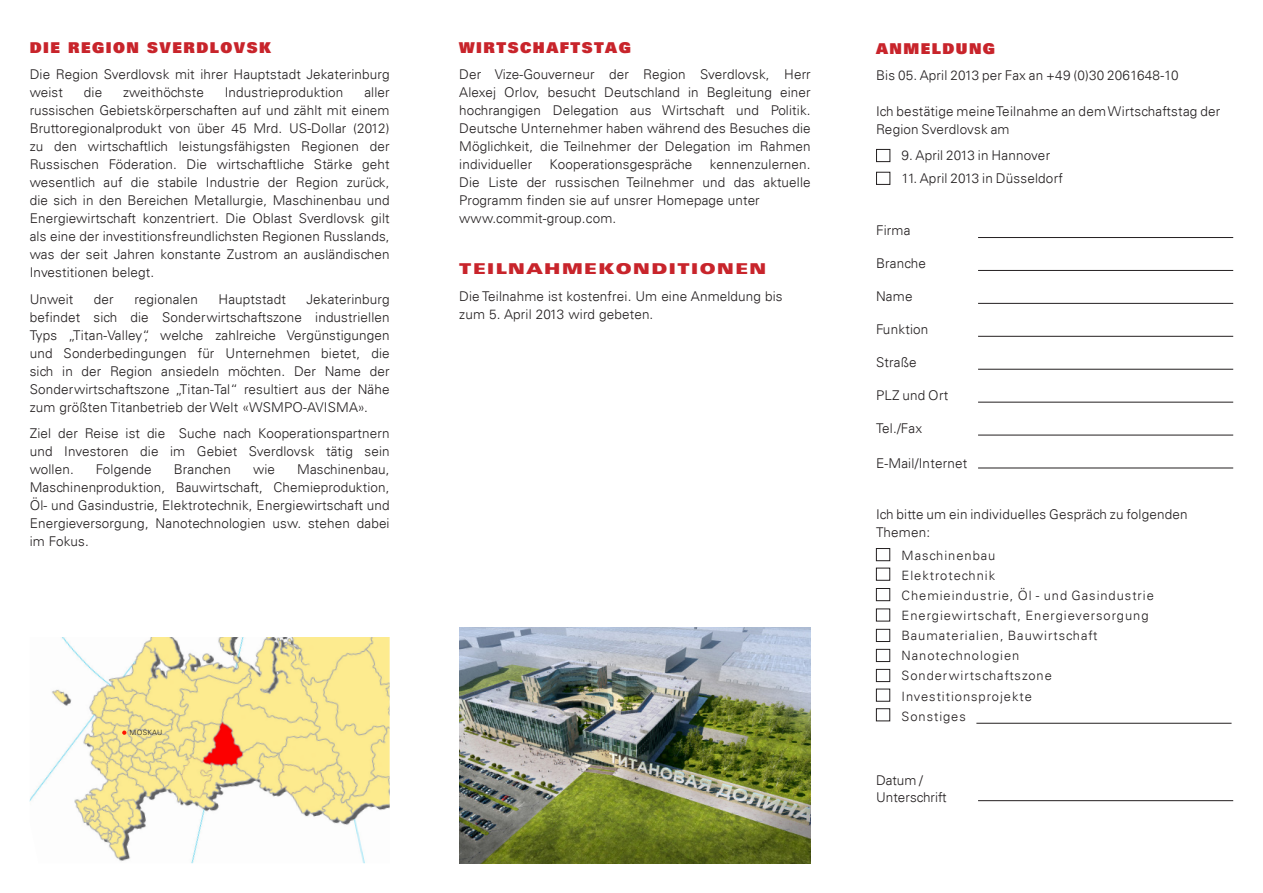
<style>
.page{position:relative;width:1263px;height:893px;background:#fff}
.page>*{position:absolute;margin:0;border:0;box-sizing:border-box;transform-origin:0 0}
.rob_copy{font:900 15px "Univers LT";letter-spacing:.1em;color:#c8242b}
.rob{font:900 expanded 15px "Univers LT";letter-spacing:.1em;color:#c8242b}
.rob_copy-2{font:300 13.5px/18px "Univers LT";letter-spacing:.01em;color:#231f20;text-align:justify}
._01-TEXT{font:300 13.5px/18px "Univers LT";letter-spacing:.015em;color:#231f20}
._1-TEXT_45{font:300 13.5px "Univers LT";letter-spacing:.015em;color:#231f20}
.tabelle{font:300 12.9px "Univers LT";letter-spacing:.075em;color:#231f20}
._2-BU_schwarz_wappen{font:300 7.2px "Univers LT";letter-spacing:.035em;color:#231f20}
</style>
<div class="page">
<hr style="left:978px;top:468px;width:255px;height:1px;background:#231f20">
<hr style="left:978px;top:435px;width:255px;height:1px;background:#231f20">
<hr style="left:978px;top:402px;width:255px;height:1px;background:#231f20">
<hr style="left:978px;top:369px;width:255px;height:1px;background:#231f20">
<hr style="left:978px;top:336px;width:255px;height:1px;background:#231f20">
<hr style="left:978px;top:303px;width:255px;height:1px;background:#231f20">
<hr style="left:978px;top:270px;width:255px;height:1px;background:#231f20">
<hr style="left:978px;top:237px;width:255px;height:1px;background:#231f20">
<hr style="left:978px;top:800px;width:255px;height:1px;background:#231f20">
<img style="left:30px;top:637px;width:360px;height:226px">
<svg style="left:122px;top:730px;width:4px;height:5px"></svg>
<div style="left:876px;top:172px;width:14px;height:13px;background:#fff;border:1px solid #231f20"></div>
<div style="left:876px;top:149px;width:14px;height:13px;background:#fff;border:1px solid #231f20"></div>
<div style="left:876px;top:568px;width:14px;height:13px;background:#fff;border:1px solid #231f20"></div>
<div style="left:876px;top:548px;width:14px;height:13px;background:#fff;border:1px solid #231f20"></div>
<div style="left:876px;top:608px;width:14px;height:13px;background:#fff;border:1px solid #231f20"></div>
<div style="left:876px;top:588px;width:14px;height:13px;background:#fff;border:1px solid #231f20"></div>
<div style="left:876px;top:649px;width:14px;height:13px;background:#fff;border:1px solid #231f20"></div>
<div style="left:876px;top:629px;width:14px;height:13px;background:#fff;border:1px solid #231f20"></div>
<div style="left:876px;top:689px;width:14px;height:13px;background:#fff;border:1px solid #231f20"></div>
<div style="left:876px;top:669px;width:14px;height:13px;background:#fff;border:1px solid #231f20"></div>
<div style="left:876px;top:708px;width:14px;height:13px;background:#fff;border:1px solid #231f20"></div>
<hr style="left:976px;top:723px;width:255px;height:1px;background:#231f20">
<img style="left:459px;top:628px;width:352px;height:235px">
<p class="rob_copy" style="left:30px;top:38px;width:243px">DIE REGION SVERDLOVSK</p>
<p class="rob_copy-2" style="left:30px;top:66px;width:361px">Die Region Sverdlovsk mit ihrer Hauptstadt Jekaterinburg weist</p>
<p class="rob_copy-2" style="left:84px;top:84px;width:20px">die</p>
<p class="rob_copy-2" style="left:123px;top:84px;width:82px">zweithöchste</p>
<p class="rob_copy-2" style="left:225px;top:84px;width:120px">Industrieproduktion</p>
<p class="rob_copy-2" style="left:30px;top:84px;width:361px;text-indent:335px">aller russischen Gebietskörperschaften auf und zählt mit einem Bruttoregionalprodukt von über 45 Mrd. US-Dollar (2012) zu den wirtschaftlich leistungsfähigsten Regionen der Russischen Föderation. Die wirtschaftliche Stärke geht wesentlich auf die stabile Industrie der Region zurück, die sich in den Bereichen Metallurgie, Maschinenbau und Energiewirtschaft konzentriert. Die Oblast Sverdlovsk gilt als eine der investitionsfreundlichsten Regionen Russlands, was der seit Jahren konstante Zustrom an ausländischen Investitionen belegt.</p>
<p class="rob_copy-2" style="left:30px;top:290px;width:45px">Unweit</p>
<p class="rob_copy-2" style="left:94px;top:290px;width:21px">der</p>
<p class="rob_copy-2" style="left:134px;top:290px;width:65px">regionalen</p>
<p class="rob_copy-2" style="left:218px;top:290px;width:69px">Hauptstadt</p>
<p class="rob_copy-2" style="left:30px;top:290px;width:361px;text-indent:277px">Jekaterinburg befindet sich die Sonderwirtschaftszone industriellen Typs „Titan-Valley“, welche zahlreiche Vergünstigungen und Sonderbedingungen für Unternehmen bietet, die sich in der Region ansiedeln möchten. Der Name der Sonderwirtschaftszone „Titan-Tal“ resultiert aus der Nähe zum größten Titanbetrieb der Welt «WSMPO-AVISMA».</p>
<p class="rob_copy-2" style="left:30px;top:424px;width:361px">Ziel der Reise ist die Suche nach Kooperationspartnern und Investoren die im Gebiet Sverdlovsk tätig sein wollen.</p>
<p class="rob_copy-2" style="left:30px;top:460px;width:361px;text-indent:267px">Maschinenbau, Maschinenproduktion, Bauwirtschaft, Chemieproduktion, Öl- und Gasindustrie, Elektrotechnik, Energiewirtschaft und Energieversorgung, Nanotechnologien usw. stehen dabei im Fokus.</p>
<p class="rob_copy-2" style="left:96px;top:460px;width:57px">Folgende</p>
<p class="rob_copy-2" style="left:174px;top:460px;width:59px">Branchen</p>
<p class="rob_copy-2" style="left:253px;top:460px;width:24px">wie</p>
<p class="_2-BU_schwarz_wappen" style="left:130px;top:728px;width:34px">MOSKAU</p>
<p class="rob_copy" style="left:459px;top:38px;width:173px">WIRTSCHAFTSTAG</p>
<p class="rob_copy-2" style="left:459px;top:66px;width:353px">Der Vize-Gouverneur der Region Sverdlovsk, Herr Alexej Orlov, besucht Deutschland in Begleitung einer hochrangigen Delegation aus Wirtschaft und Politik.<br>Deutsche Unternehmer haben während des Besuches die Möglichkeit, die Teilnehmer der Delegation im Rahmen individueller</p>
<p class="rob_copy-2" style="left:459px;top:156px;width:353px;text-indent:251px">kennenzulernen.<br>Die Liste der russischen Teilnehmer und das aktuelle Programm finden sie auf unsrer Homepage unter</p>
<p class="rob_copy-2" style="left:459px;top:210px;width:158px">www.commit-group.com.</p>
<p class="rob_copy-2" style="left:550px;top:156px;width:144px">Kooperationsgespräche</p>
<p class="rob" style="left:459px;top:260px;width:308px">TEILNAHMEKONDITIONEN</p>
<p class="rob_copy-2" style="left:459px;top:287px;width:325px">Die Teilnahme ist kostenfrei. Um eine Anmeldung bis zum 5. April 2013 wird gebeten.</p>
<p class="rob_copy" style="left:876px;top:39px;width:121px">ANMELDUNG</p>
<p class="_1-TEXT_45" style="left:876px;top:67px;width:304px">Bis 05. April 2013 per Fax an +49 (0)30 2061648-10</p>
<p class="_01-TEXT" style="left:876px;top:102px;width:346px">Ich bestätige meine Teilnahme an dem Wirtschaftstag der<br>Region Sverdlovsk am</p>
<p class="_01-TEXT" style="left:901px;top:147px;width:150px">9. April 2013 in Hannover</p>
<p class="_01-TEXT" style="left:901px;top:169px;width:163px">11. April 2013 in Düsseldorf</p>
<p class="_01-TEXT" style="left:876px;top:221px;width:36px">Firma</p>
<p class="_01-TEXT" style="left:876px;top:254px;width:52px">Branche</p>
<p class="_01-TEXT" style="left:876px;top:287px;width:38px">Name</p>
<p class="_01-TEXT" style="left:876px;top:320px;width:54px">Funktion</p>
<p class="_01-TEXT" style="left:876px;top:353px;width:42px">Straße</p>
<p class="_01-TEXT" style="left:876px;top:386px;width:74px">PLZ und Ort</p>
<p class="_01-TEXT" style="left:876px;top:419px;width:48px">Tel./Fax</p>
<p class="_01-TEXT" style="left:876px;top:454px;width:93px">E-Mail/Internet</p>
<p class="_01-TEXT" style="left:876px;top:506px;width:313px">Ich bitte um ein individuelles Gespräch zu folgenden<br>Themen:</p>
<p class="tabelle" style="left:901px;top:547px;width:95px">Maschinenbau</p>
<p class="tabelle" style="left:901px;top:567px;width:95px">Elektrotechnik</p>
<p class="tabelle" style="left:901px;top:587px;width:254px">Chemieindustrie, Öl - und Gasindustrie</p>
<p class="tabelle" style="left:901px;top:608px;width:249px">Energiewirtschaft, Energieversorgung</p>
<p class="tabelle" style="left:901px;top:628px;width:197px">Baumaterialien, Bauwirtschaft</p>
<p class="tabelle" style="left:901px;top:648px;width:119px">Nanotechnologien</p>
<p class="tabelle" style="left:901px;top:668px;width:152px">Sonderwirtschaftszone</p>
<p class="tabelle" style="left:901px;top:688px;width:132px">Investitionsprojekte</p>
<p class="tabelle" style="left:901px;top:708px;width:66px">Sonstiges</p>
<p class="_01-TEXT" style="left:876px;top:771px;width:48px">Datum /</p>
<p class="_01-TEXT" style="left:876px;top:788px;width:72px">Unterschrift</p>
</div>
